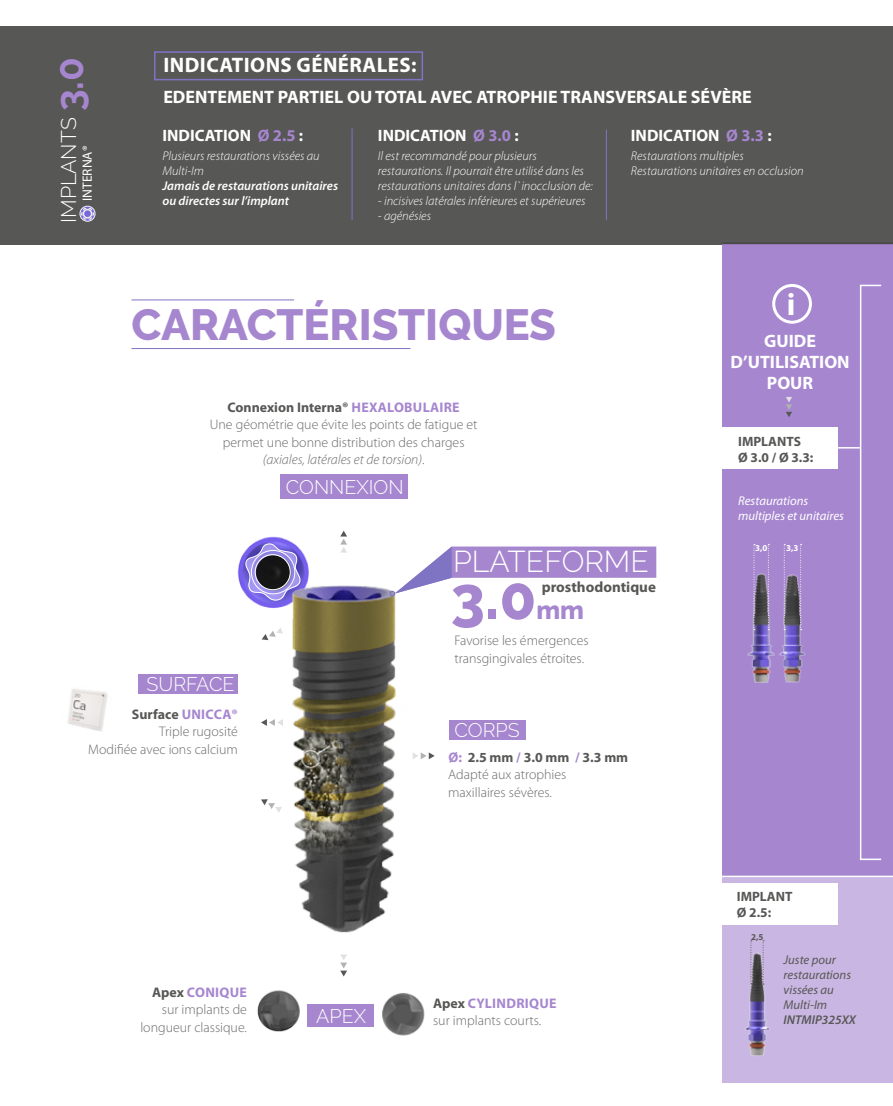
<style>
.page{position:relative;width:893px;height:1106px;background:#fff}
.page>*{position:absolute;margin:0;border:0;box-sizing:border-box;transform-origin:0 0}
.t1{font:800 60.3px "Raleway";color:#a686cf}
.t2{font:800 43.5px "Raleway";color:#a686cf}
.t3{font:700 38.7px "Raleway";color:#a686cf}
.t4{font:700 31.5px "Myriad Pro";color:#fff}
.t5{font:300 30.15px "Raleway";color:#fff}
.t6{font:800 25.5px "Raleway";color:#a686cf}
.t7{font:300 21.15px "Raleway";color:#fff}
.t8{font:700 21px "Myriad Pro";letter-spacing:.02em;color:#fff}
.t9{font:300 19.65px "Raleway";color:#fff}
.t10{font:700 18px/21px "Myriad Pro";color:#fff;text-align:center}
.t11{font:700 16.5px "Myriad Pro";color:#fff}
.t12{font:700 15px "Myriad Pro";color:#575756}
.t13{font:300 13.95px/17.4px "Myriad Pro";color:#6b6b6a}
.t14{font:700 13.95px "Myriad Pro";color:#575756}
.t15{font:italic 300 13.95px "Myriad Pro";color:#6b6b6a}
.t16{font:700 13.95px "Myriad Pro";color:#a686cf}
.t17{font:700 13.5px/16.5px "Myriad Pro";color:#575756}
.t18{font:13.5px "Myriad Pro";color:#fff}
.t19{font:italic 300 12.75px/15px "Myriad Pro";color:#fff}
.t20{font:italic 600 12.75px/15px "Myriad Pro";color:#fff}
.t21{font:italic 12.75px/15px "Myriad Pro";color:#575756}
.t22{font:italic 12.75px/15px "Myriad Pro";color:#fff}
.t23{font:italic 600 12.75px "Myriad Pro";color:#575756}
.t24{font:700 9px "Myriad Pro";color:#fff}
.t25{font:700 9px "Myriad Pro";color:#575756}
.s1{color:#a686cf}
.s2{font-style:normal}
.s3{font-weight:700;color:#a686cf}
.s4{font-weight:700;color:#575756}
</style>
<div class="page">
<div style="left:723px;top:873px;width:170px;height:209px;background:#c9b6e2"></div>
<div style="left:0;top:26px;width:892px;height:218px;background:#575756"></div>
<img style="left:257px;top:990px;width:52px;height:42px">
<img style="left:372px;top:993px;width:53px;height:43px">
<img style="left:237px;top:536px;width:72px;height:72px">
<svg style="left:244px;top:542px;width:59px;height:59px;background:#776faa"></svg>
<svg style="left:340px;top:530px;width:7px;height:22px"></svg>
<svg style="left:261px;top:719px;width:22px;height:7px"></svg>
<svg style="left:413px;top:752px;width:22px;height:7px"></svg>
<svg style="left:261px;top:799px;width:21px;height:13px"></svg>
<svg style="left:262px;top:628px;width:21px;height:12px"></svg>
<img style="left:285px;top:572px;width:111px;height:361px">
<div style="left:80px;top:206px;width:15px;height:15px;border:1px solid #f6f6f6;border-radius:50%"></div>
<svg style="left:81px;top:207px;width:13px;height:13px"></svg>
<hr style="left:132px;top:300px;width:162px;height:1px;background:#7f74c4">
<hr style="left:132px;top:348px;width:278px;height:1px;background:#7f74c4">
<svg style="left:340px;top:954px;width:7px;height:22px"></svg>
<img style="left:68px;top:689px;width:40px;height:42px">
<div style="left:138px;top:674px;width:100px;height:20px;background:#a686cf"></div>
<div style="left:449px;top:720px;width:76px;height:19px;background:#a686cf"></div>
<div style="left:308px;top:1004px;width:66px;height:22px;background:#a686cf"></div>
<div style="left:281px;top:474px;width:127px;height:24px;background:#a686cf"></div>
<svg style="left:390px;top:546px;width:266px;height:50px"></svg>
<div style="left:154px;top:51px;width:269px;height:29px;border:2px solid #7f74c4"></div>
<hr style="left:352px;top:128px;width:1px;height:92px;background:#7f74c4">
<hr style="left:606px;top:130px;width:1px;height:90px;background:#7f74c4">
<div style="left:723px;top:244px;width:170px;height:631px;background:#a686cf"></div>
<hr style="left:723px;top:242px;width:170px;height:2px;background:#e1e1e1">
<img style="left:747px;top:569px;width:24px;height:114px">
<img style="left:771px;top:569px;width:35px;height:114px">
<svg style="left:786px;top:397px;width:6px;height:20px"></svg>
<hr style="left:707px;top:875px;width:186px;height:2px;background:#fff">
<svg style="left:784px;top:544px;width:1px;height:86px"></svg>
<svg style="left:754px;top:544px;width:1px;height:86px"></svg>
<svg style="left:800px;top:544px;width:2px;height:86px"></svg>
<svg style="left:768px;top:544px;width:1px;height:86px"></svg>
<div style="left:708px;top:427px;width:130px;height:42px;background:#fff"></div>
<div style="left:708px;top:883px;width:130px;height:41px;background:#fff"></div>
<img style="left:745px;top:952px;width:24px;height:104px">
<svg style="left:750px;top:940px;width:2px;height:44px"></svg>
<svg style="left:763px;top:940px;width:1px;height:44px"></svg>
<div style="left:860px;top:285px;width:22px;height:575px;border:2px solid #fff"></div>
<svg style="left:838px;top:447px;width:22px;height:1px"></svg>
<div style="left:772px;top:284px;width:40px;height:40px;border:3px solid #fff;border-radius:50%"></div>
<h3 class="t3" style="left:47px;top:111px;width:56px;rotate:-90deg">3.0</h3>
<h3 class="t7" style="left:56px;top:223px;width:107px;rotate:-90deg">IMPLANTS</h3>
<p class="t18" style="left:79px;top:201px;width:57px;rotate:-90deg">INTERNA®</p>
<h3 class="t8" style="left:164px;top:51px;width:19px">Indicati</h3>
<h3 class="t8" style="left:250px;top:51px;width:113px">ons générales</h3>
<h3 class="t8" style="left:411px;top:51px;width:7px">:</h3>
<p class="t10" style="left:163px;top:86px;width:590px">EDENTEMENT PARTIEL OU TOTAL AVEC ATROPHIE TRANSVERSALE SÉVÈRE</p>
<p class="t11" style="left:162px;top:124px;width:142px">INDICATION <span class="s1">Ø 2.5</span> :</p>
<p class="t19" style="left:162px;top:148px;width:159px">Plusieurs restaurations vissées au<br>Multi-Im</p>
<p class="t20" style="left:162px;top:178px;width:177px">Jamais de restaurations unitaires ou directes sur l’implant</p>
<p class="t11" style="left:378px;top:124px;width:142px">INDICATION <span class="s1">Ø 3.0</span> :</p>
<p class="t19" style="left:378px;top:148px;width:216px">Il est recommandé pour plusieurs restaurations. Il pourrait être utilisé dans les restaurations unitaires dans l`inocclusion de:</p>
<p class="t19" style="left:378px;top:193px;width:209px">- incisives latérales inférieures et supérieures</p>
<p class="t19" style="left:378px;top:208px;width:55px">- agénésies</p>
<h2 class="t2" style="left:132px;top:300px;width:426px">CARACTÉRISTIQUES</h2>
<p class="t14" style="left:228px;top:398px;width:204px">Connexion Interna® <span class="s1">hexalobulaire</span></p>
<p class="t13" style="left:210px;top:416px;width:269px">Une géométrie que évite les points de fatigue et</p>
<p class="t13" style="left:223px;top:433px;width:243px">permet une bonne distribution des charges</p>
<p class="t15" style="left:263px;top:451px;width:163px">(axiales, latérales et de torsion)<span class="s2">.</span></p>
<h3 class="t9" style="left:286px;top:475px;width:116px">CONN EXION</h3>
<p class="t11" style="left:631px;top:124px;width:142px">INDICATION <span class="s1">Ø 3.3</span> :</p>
<p class="t19" style="left:631px;top:148px;width:174px">Restaurations multiples<br>Restaurations unitaires en occlusion</p>
<h3 class="t4" style="left:787px;top:284px;width:10px">i</h3>
<p class="t10" style="left:730px;top:330px;width:121px">GUIDE<br>D’UTILISATION<br>POU R</p>
<p class="t17" style="left:738px;top:432px;width:77px">IMPLANTS<br>Ø 3.0 / Ø 3.3:</p>
<p class="t22" style="left:738px;top:493px;width:107px">Restaurations multiples et unitaires</p>
<h3 class="t9" style="left:147px;top:672px;width:87px">SU RFACE</h3>
<h3 class="t5" style="left:453px;top:544px;width:193px">PLATEFORME</h3>
<p class="t12" style="left:542px;top:577px;width:116px">prosthodontique</p>
<h1 class="t1" style="left:451px;top:563px;width:87px">3.0</h1>
<h3 class="t6" style="left:536px;top:595px;width:49px">mm</h3>
<p class="t13" style="left:454px;top:631px;width:136px">Favorise les émergences transgingivales étroites.</p>
<p class="t24" style="left:755px;top:542px;width:14px">3,0</p>
<p class="t24" style="left:786px;top:542px;width:14px">3,3</p>
<p class="t14" style="left:132px;top:705px;width:59px">Surface <span class="s1">Unic</span></p>
<p class="t16" style="left:214px;top:705px;width:26px">Ca®</p>
<p class="t13" style="left:88px;top:722px;width:151px;text-align:right">Triple rugosité<br>Modifiée avec ions calcium</p>
<h3 class="t9" style="left:454px;top:718px;width:65px">CORPS</h3>
<p class="t13" style="left:448px;top:748px;width:181px"><span class="s3">Ø:</span> <span class="s4">2.5 mm</span> <span class="s3">/</span> <span class="s4">3.0 mm</span> <span class="s3">/</span> <span class="s4">3.3 mm<br></span>Adapté aux atrophies<br>maxillaires sévères.</p>
<p class="t13" style="left:140px;top:983px;width:108px;text-align:right"><span class="s4">Apex</span> <span class="s3">CONIQUE </span>sur implants de longueur classique.</p>
<h3 class="t9" style="left:316px;top:1004px;width:51px">APEX</h3>
<p class="t13" style="left:433px;top:994px;width:125px"><span class="s4">Apex</span> <span class="s3">CYLINDRIQUE </span>sur implants courts.</p>
<p class="t17" style="left:737px;top:887px;width:57px">IMPLANT<br>Ø 2.5:</p>
<p class="t21" style="left:784px;top:952px;width:69px">Juste pour restaurations vissées au<br>Multi-Im</p>
<p class="t23" style="left:784px;top:1011px;width:74px">INTMIP325XX</p>
<p class="t25" style="left:751px;top:930px;width:14px">2,5</p>
</div>
